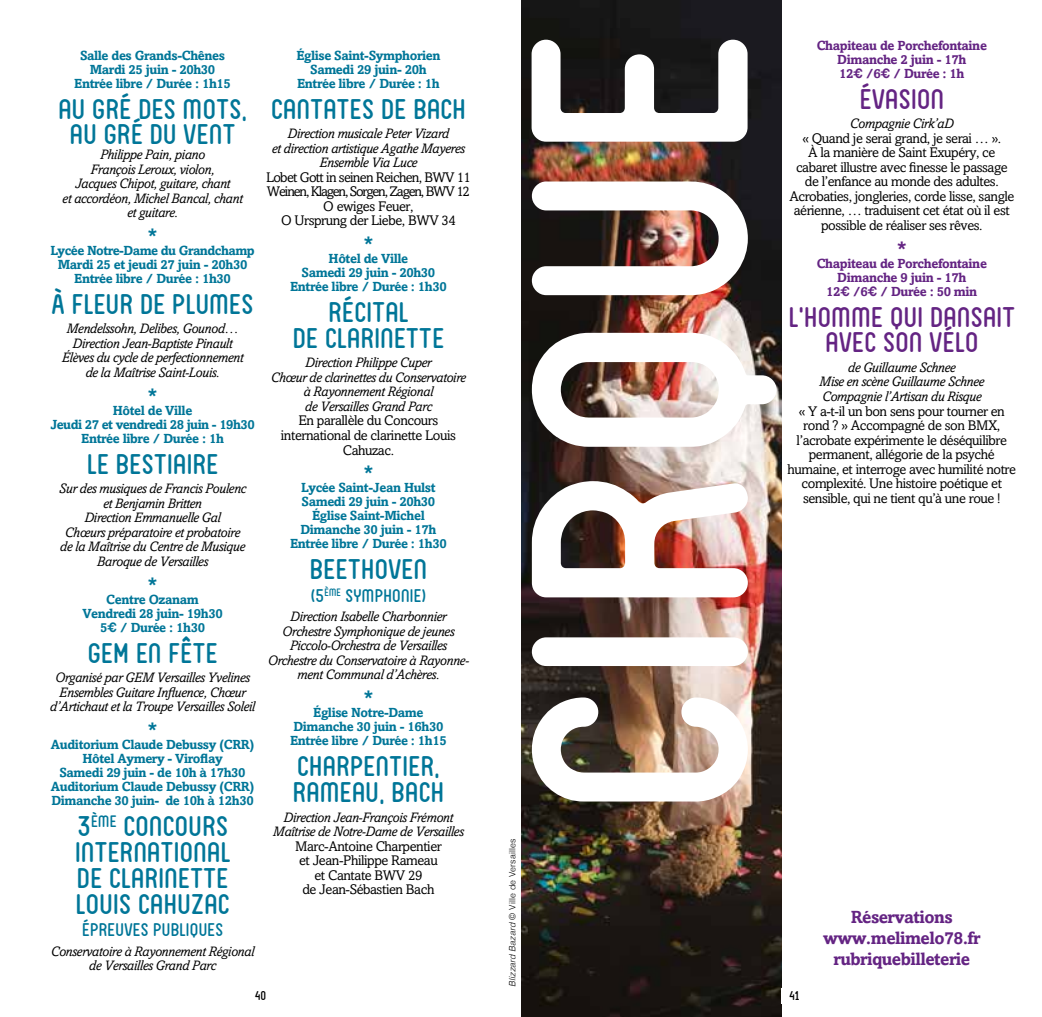
<style>
.page{position:relative;width:1042px;height:1017px;background:#fff}
.page>*{position:absolute;margin:0;border:0;box-sizing:border-box;transform-origin:0 0}
.t1{font:27.12px/25.9px "FV Almelo";letter-spacing:.02em;color:#007698;text-align:center}
.t2{font:27.12px/25.9px "FV Almelo";letter-spacing:.02em;color:#642483;text-align:center}
.t3{font:700 17.5px/21px "Amasis";letter-spacing:-.03em;color:#642483;text-align:center}
.t4{font:17.5px "FV Almelo";letter-spacing:.02em;color:#007698}
.t5{font:700 17.5px "Amasis";color:#007698}
.t6{font:italic 14px/14.5px "Amasis";letter-spacing:-.03em;color:#000;text-align:center}
.t7{font:14px/14.5px "Amasis";letter-spacing:-.03em;color:#000;text-align:center}
.t8{font:14px/14.5px "Amasis";letter-spacing:-.05em;color:#000;text-align:center}
.t9{font:700 13.12px/14px "Amasis";letter-spacing:-.03em;color:#007698;text-align:center}
.t10{font:700 13.12px/14px "Amasis";letter-spacing:-.03em;color:#642483;text-align:center}
.t11{font:12.25px "FV Almelo";color:#000}
.t12{font:300 8.75px "Helvetica";letter-spacing:.02em;color:#000}
.s1{font-family:"Helvetica"}
.s2{font-style:italic}
</style>
<div class="page">
<img style="left:521px;top:0;width:260px;height:1017px">
<img style="left:531px;top:40px;width:245px;height:761px">
<p class="t9" style="left:74px;top:48px;width:158px">Salle des Grands-Chênes<br>Mardi 25 juin - 20h30<br>Entrée libre / Durée : 1h15</p>
<h1 class="t1" style="left:58px;top:94px;width:190px">AU GRÉ DES MOTS,<br>AU GRÉ DU VENT</h1>
<p class="t6" style="left:62px;top:147px;width:182px">Philippe Pain, piano<br>François Leroux, violon,<br>Jacques Chipot, guitare, chant<br>et accordéon, Michel Bancal, chant et guitare.</p>
<p class="t5" style="left:148px;top:224px;width:11px">*</p>
<p class="t9" style="left:50px;top:243px;width:206px">Lycée Notre-Dame du Grandchamp<br>Mardi 25 et jeudi 27 juin - 20h30<br>Entrée libre / Durée : 1h30</p>
<h1 class="t1" style="left:52px;top:289px;width:203px">À FLEUR DE PLUMES</h1>
<p class="t6" style="left:62px;top:321px;width:183px">Mendelssohn, Delibes, Gounod…<br>Direction Jean-Baptiste Pinault<br>Élèves du cycle de perfectionnement de la Maîtrise Saint-Louis.</p>
<p class="t5" style="left:148px;top:384px;width:11px">*</p>
<p class="t9" style="left:50px;top:403px;width:206px">Hôtel de Ville<br>Jeudi 27 et vendredi 28 juin - 19h30<br>Entrée libre / Durée : 1h</p>
<h1 class="t1" style="left:87px;top:449px;width:133px">LE BESTIAIRE</h1>
<p class="t6" style="left:59px;top:481px;width:189px">Sur des musiques de Francis Poulenc et Benjamin Britten<br>Direction Emmanuelle Gal<br>Chœurs préparatoire et probatoire de la Maîtrise du Centre de Musique<br>Baroque de Versailles</p>
<p class="t5" style="left:148px;top:573px;width:11px">*</p>
<p class="t9" style="left:82px;top:592px;width:142px">Centre Ozanam<br>Vendredi 28 juin- 19h30<br>5<span class="s1">€</span> / Durée : 1h30</p>
<h1 class="t1" style="left:88px;top:638px;width:131px">GEM EN FÊTE</h1>
<p class="t6" style="left:50px;top:670px;width:207px">Organisé par GEM Versailles Yvelines<br>Ensembles Guitare Influence, Chœur d’Artichaut et la Troupe Versailles Soleil</p>
<p class="t5" style="left:148px;top:718px;width:11px">*</p>
<p class="t9" style="left:51px;top:737px;width:205px">Auditorium Claude Debussy (CRR)<br>Hôtel Aymery - Viroflay<br>Samedi 29 juin - de 10h à 17h30<br>Auditorium Claude Debussy (CRR)<br>Dimanche 30 juin- de 10h à 12h30</p>
<h1 class="t1" style="left:75px;top:811px;width:157px;text-align:justify">3<sup>ÈME</sup> CONCOURS INTERNATIONAL DE CLARINETTE LOUIS CAHUZAC</h1>
<p class="t4" style="left:82px;top:919px;width:142px">ÉPREUVES PUBLIQUES</p>
<p class="t6" style="left:51px;top:944px;width:205px">Conservatoire à Rayonnement Régional de Versailles Grand Parc</p>
<p class="t9" style="left:296px;top:48px;width:146px">Église Saint-Symphorien<br>Samedi 29 juin- 20h<br>Entrée libre / Durée : 1h</p>
<h1 class="t1" style="left:271px;top:94px;width:196px">CANTATES DE BACH</h1>
<p class="t6" style="left:272px;top:126px;width:195px">Direction musicale Peter Vizard<br>et direction artistique Agathe Mayeres<br>Ensemble Via Luce</p>
<p class="t8" style="left:266px;top:170px;width:206px">Lobet Gott in seinen Reichen, BWV 11<br>Weinen, Klagen, Sorgen, Zagen, BWV 12<br>O ewiges Feuer,<br>O Ursprung der Liebe, BWV 34</p>
<p class="t5" style="left:364px;top:232px;width:11px">*</p>
<p class="t9" style="left:290px;top:251px;width:158px">Hôtel de Ville<br>Samedi 29 juin - 20h30<br>Entrée libre / Durée : 1h30</p>
<h1 class="t1" style="left:293px;top:297px;width:153px">RÉCITAL<br>DE CLARINETTE</h1>
<p class="t6" style="left:271px;top:355px;width:197px">Direction Philippe Cuper<br>Chœur de clarinettes du Conservatoire à Rayonnement Régional<br>de Versailles Grand Parc</p>
<p class="t7" style="left:281px;top:413px;width:177px">En parallèle du Concours international de clarinette Louis<br>Cahuzac.</p>
<p class="t5" style="left:364px;top:462px;width:11px">*</p>
<p class="t9" style="left:290px;top:481px;width:158px">Lycée Saint-Jean Hulst<br>Samedi 29 juin - 20h30<br>Église Saint-Michel<br>Dimanche 30 juin - 17h<br>Entrée libre / Durée : 1h30</p>
<h1 class="t1" style="left:310px;top:555px;width:119px">BEETHOVEN</h1>
<p class="t4" style="left:311px;top:585px;width:117px">(5<sup>ÈME</sup> SYMPHONIE)</p>
<p class="t6" style="left:268px;top:609px;width:203px">Direction Isabelle Charbonnier Orchestre Symphonique de jeunes Piccolo-Orchestra de Versailles Orchestre du Conservatoire à Rayonne&shy;ment Communal d’Achères.</p>
<p class="t5" style="left:364px;top:687px;width:11px">*</p>
<p class="t9" style="left:290px;top:706px;width:158px">Église Notre-Dame<br>Dimanche 30 juin - 16h30<br>Entrée libre / Durée : 1h15</p>
<h1 class="t1" style="left:293px;top:752px;width:152px;text-align:left">CHARPENTIER,<br>RAMEAU, BACH</h1>
<p class="t6" style="left:273px;top:810px;width:192px">Direction Jean-François Frémont<br>Maîtrise de Notre-Dame de Versailles</p>
<p class="t7" style="left:295px;top:839px;width:148px">Marc-Antoine Charpentier et Jean-Philippe Rameau et Cantate BWV 29<br>de Jean-Sébastien Bach</p>
<p class="t12" style="left:505px;top:987px;width:150px;rotate:-90deg"><span class="s2">Blizzard Bazard</span> © Ville de Versailles</p>
<p class="t10" style="left:816px;top:38px;width:172px">Chapiteau de Porchefontaine<br>Dimanche 2 juin - 17h<br>12<span class="s1">€</span> /6<span class="s1">€</span> / Durée : 1h</p>
<h1 class="t2" style="left:860px;top:84px;width:86px">ÉVASION</h1>
<p class="t6" style="left:850px;top:116px;width:105px">Compagnie Cirk’aD</p>
<p class="t7" style="left:789px;top:131px;width:226px">« Quand je serai grand, je serai … ».<br>À la manière de Saint Exupéry, ce cabaret illustre avec finesse le passage de l’enfance au monde des adultes.<br>Acrobaties, jongleries, corde lisse, sangle aérienne, … traduisent cet état où il est possible de réaliser ses rêves.</p>
<p class="t3" style="left:897px;top:237px;width:11px">*</p>
<p class="t10" style="left:816px;top:256px;width:172px">Chapiteau de Porchefontaine<br>Dimanche 9 juin - 17h<br>12<span class="s1">€</span> /6<span class="s1">€</span> / Durée : 50 min</p>
<h1 class="t2" style="left:789px;top:302px;width:228px">L’HOMME QUI DANSAIT<br>AVEC SON VÉLO</h1>
<p class="t6" style="left:819px;top:360px;width:166px">de Guillaume Schnee<br>Mise en scène Guillaume Schnee<br>Compagnie l’Artisan du Risque</p>
<p class="t7" style="left:787px;top:403px;width:230px">« Y a-t-il un bon sens pour tourner en rond ? » Accompagné de son BMX, l’acrobate expérimente le déséquilibre permanent, allégorie de la psyché humaine, et interroge avec humilité notre complexité. Une histoire poétique et sensible, qui ne tient qu’à une roue !</p>
<p class="t3" style="left:823px;top:906px;width:159px">Réservations www.melimelo78.fr rubriquebilleterie</p>
<p class="t11" style="left:255px;top:988px;width:13px">40</p>
<p class="t11" style="left:776px;top:988px;width:25px">41 41</p>
</div>
